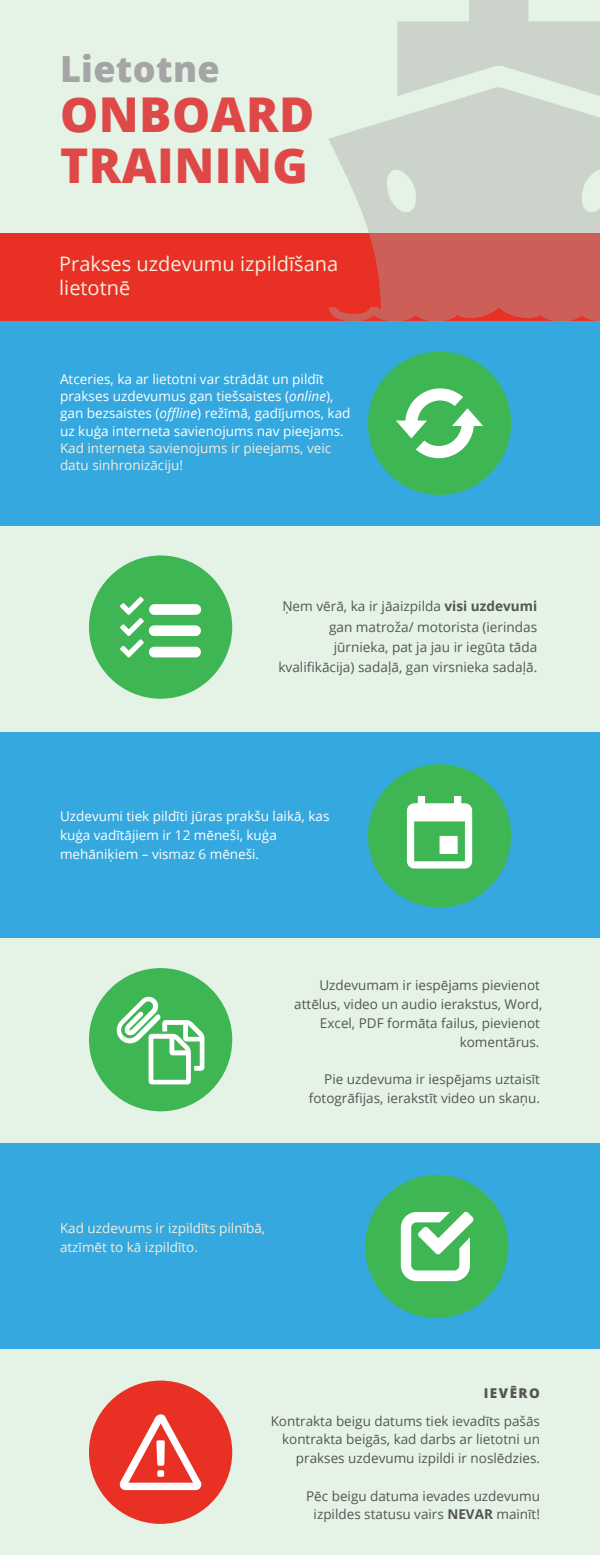
<style>
.page{position:relative;width:600px;height:1555px;background:#fff}
.page>*{position:absolute;margin:0;border:0;box-sizing:border-box;transform-origin:0 0}
.t1{font:800 48px/51.4px "Open Sans";letter-spacing:.01em;color:#de4948}
.t2{font:800 36px "Open Sans";letter-spacing:.01em;color:#a6a5a5}
.t3{font:20px/24px "Open Sans";color:#f5eedd}
.t4{font:13.6px/17.3px "Open Sans";color:#fff}
.t5{font:13.6px/20.2px "Open Sans";color:#545554;text-align:right}
.t6{font:13.5px/18.8px "Open Sans";color:#545554;text-align:right}
.t7{font:13.5px/17.3px "Open Sans";color:#f5eedd}
.t8{font:13.5px/18.8px "Open Sans";color:#fff}
.t9{font:800 13.5px "Open Sans";letter-spacing:.11em;color:#545554}
.s1{font-style:italic}
.s2{font-weight:700}
</style>
<div class="page">
<div style="left:0;top:0;width:600px;height:1492px;background:#e5f3e6"></div>
<div style="left:0;top:320px;width:600px;height:206px;background:#35a8df"></div>
<div style="left:0;top:234px;width:600px;height:87px;background:#e83025"></div>
<div style="left:0;top:732px;width:600px;height:205px;background:#35a8df"></div>
<div style="left:0;top:1143px;width:600px;height:206px;background:#35a8df"></div>
<div style="left:368px;top:352px;width:143px;height:143px;background:#3eb653;border-radius:50%"></div>
<div style="left:89px;top:555px;width:143px;height:144px;background:#3eb653;border-radius:50%"></div>
<div style="left:368px;top:764px;width:143px;height:143px;background:#3eb653;border-radius:50%"></div>
<div style="left:89px;top:968px;width:143px;height:143px;background:#3eb653;border-radius:50%"></div>
<div style="left:365px;top:1175px;width:143px;height:143px;background:#3eb653;border-radius:50%"></div>
<svg style="left:348px;top:321px;width:252px;height:1px"></svg>
<svg style="left:328px;top:96px;width:272px;height:225px;fill:#cdd3cb"></svg>
<svg style="left:397px;top:0;width:203px;height:96px"></svg>
<svg style="left:396px;top:388px;width:87px;height:70px"></svg>
<svg style="left:120px;top:597px;width:81px;height:60px"></svg>
<svg style="left:407px;top:796px;width:65px;height:72px"></svg>
<svg style="left:117px;top:997px;width:87px;height:87px"></svg>
<svg style="left:401px;top:1212px;width:72px;height:69px"></svg>
<div style="left:0;top:1349px;width:600px;height:206px;background:#e5f3e6"></div>
<div style="left:89px;top:1380px;width:143px;height:144px;background:#e83025;border-radius:50%"></div>
<svg style="left:120px;top:1414px;width:81px;height:76px"></svg>
<h2 class="t2" style="left:60px;top:42px;width:161px">Lietotne</h2>
<h1 class="t1" style="left:60px;top:86px;width:256px">ONBOARD<br>TRAINING</h1>
<h3 class="t3" style="left:59px;top:251px;width:281px">Prakses uzdevumu izpildīšana lietotnē</h3>
<p class="t4" style="left:60px;top:370px;width:292px">Atceries, ka ar lietotni var strādāt un pildīt prakses uzdevumus gan tiešsaistes (<span class="s1">online</span>), gan bezsaistes (<span class="s1">offline</span>) režīmā, gadījumos, kad uz kuģa interneta savienojums nav pieejams.</p>
<p class="t7" style="left:60px;top:439px;width:273px">Kad interneta savienojums ir pieejams, veic datu sinhronizāciju!</p>
<p class="t5" style="left:278px;top:596px;width:260px">Ņem vērā, ka ir jāaizpilda <span class="s2">visi uzdevumi </span>gan matroža/ motorista (ierindas jūrnieka, pat ja jau ir iegūta tāda kvalifikācija) sadaļā, gan virsnieka sadaļā.</p>
<p class="t8" style="left:60px;top:807px;width:271px">Uzdevumi tiek pildīti jūras prakšu laikā, kas kuģa vadītājiem ir 12 mēneši, kuģa mehāniķiem – vismaz 6 mēneši.</p>
<p class="t6" style="left:294px;top:976px;width:250px">Uzdevumam ir iespējams pievienot attēlus, video un audio ierakstus, Word,<br>Excel, PDF formāta failus, pievienot komentārus.</p>
<p class="t6" style="left:309px;top:1069px;width:233px">Pie uzdevuma ir iespējams uztaisīt fotogrāfijas, ierakstīt video un skaņu.</p>
<p class="t7" style="left:60px;top:1218px;width:207px;line-height:18.8px">Kad uzdevums ir izpildīts pilnībā, atzīmēt to kā izpildīto.</p>
<p class="t9" style="left:484px;top:1383px;width:58px">IEVĒRO</p>
<p class="t6" style="left:271px;top:1411px;width:271px">Kontrakta beigu datums tiek ievadīts pašās kontrakta beigās, kad darbs ar lietotni un prakses uzdevumu izpildi ir noslēdzies.</p>
<p class="t6" style="left:306px;top:1486px;width:235px;text-align:center">Pēc beigu datuma ievades uzdevumu izpildes statusu vairs <span class="s2">NEVAR</span> mainīt!</p>
</div>
